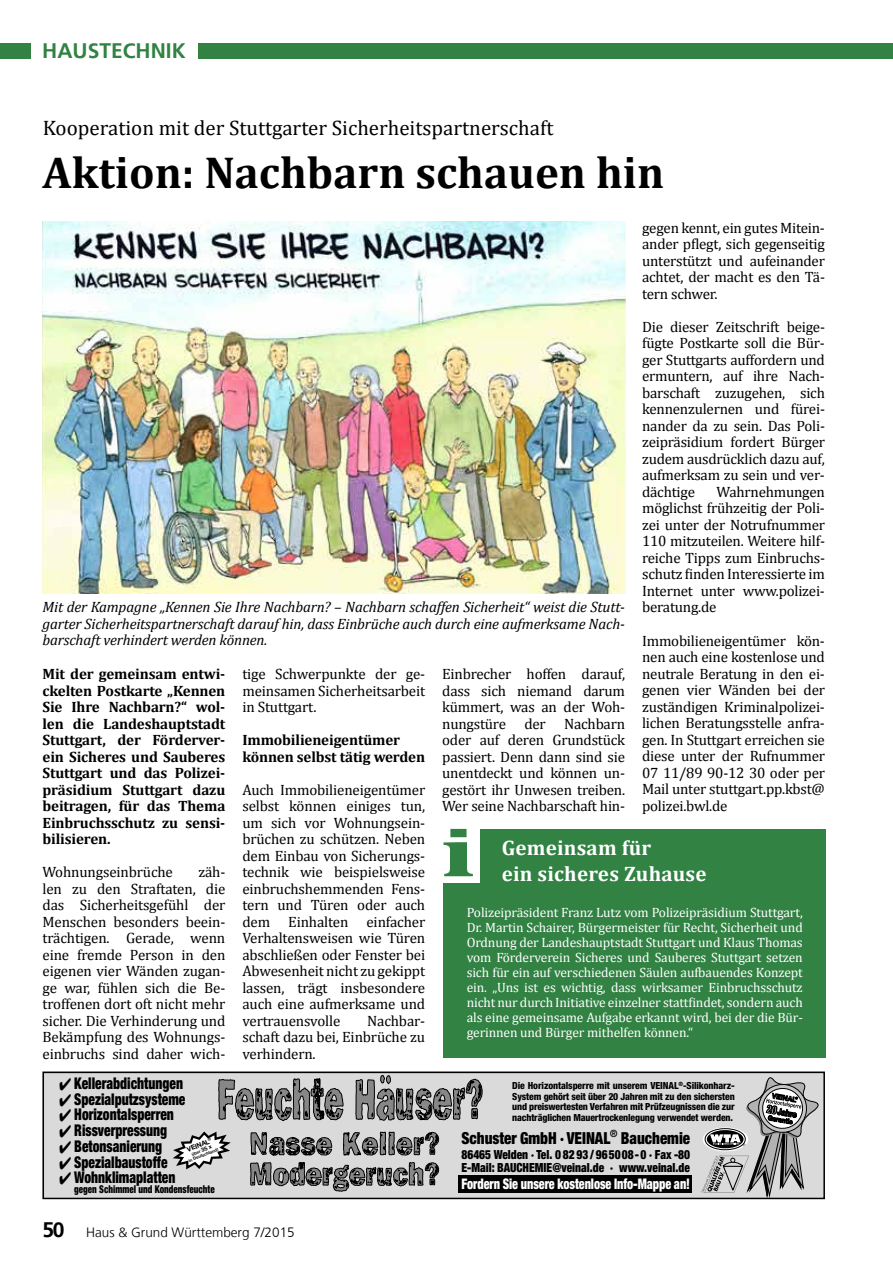
<style>
.page{position:relative;width:893px;height:1263px;background:#fff}
.page>*{position:absolute;margin:0;border:0;box-sizing:border-box;transform-origin:0 0}
.t1{font:700 45px "Cambria";color:#000}
.t2{font:21px "Cambria";color:#000}
.t3{font:700 21px/25.5px "Cambria";letter-spacing:.01em;color:#fff}
.t4{font:700 21px "Frutiger LT";color:#318243}
.t5{font:900 condensed 16.65px "Helvetica Neue";color:#000;scale:.91 1}
.t6{font:900 condensed 16.2px "Helvetica Neue";color:#000;scale:.83 1}
.t7{font:15px/16.5px "Cambria";letter-spacing:-.015em;color:#000;text-align:justify}
.t8{font:700 15px/16.5px "Cambria";letter-spacing:-.01em;color:#000;text-align:justify}
.t9{font:italic 15px/16.5px "Cambria";letter-spacing:-.01em;color:#000;text-align:justify}
.t10{font:900 condensed 14.55px "Helvetica Neue";letter-spacing:-.005em;color:#fff;scale:.83 1}
.t11{font:13.5px/15px "Cambria";letter-spacing:-.01em;color:#fff;text-align:justify}
.t12{font:300 13.5px "Frutiger LT";color:#000}
.t13{font:900 condensed 12.6px/12.8px "Helvetica Neue";color:#000;scale:.91 1}
.t14{font:900 condensed 10.8px "Helvetica Neue";color:#000;scale:.83 1}
.t15{font:800 condensed 9.75px/10.5px "Helvetica Neue";letter-spacing:-.015em;color:#000;text-align:justify}
.t16{font:700 6.6px "Helvetica Neue";color:#000}
.t17{font:700 4.2px/4.7px "Helvetica Neue";color:#000;text-align:center}
.s1{font-size:5.7px}
.s2{font-weight:700;font-size:21px}
</style>
<div class="page">
<div style="left:0;top:43px;width:893px;height:16px;background:#318243"></div>
<div style="left:31px;top:28px;width:166px;height:48px;background:#fff"></div>
<div style="left:43px;top:1071px;width:782px;height:128px;background:#dadada"></div>
<div style="left:43px;top:1071px;width:782px;height:128px;border:2px solid #000"></div>
<svg style="left:250px;top:1162px;width:189px;height:30px"></svg>
<svg style="left:250px;top:1132px;width:82px;height:24px"></svg>
<svg style="left:343px;top:1131px;width:96px;height:25px"></svg>
<svg style="left:218px;top:1078px;width:126px;height:43px"></svg>
<svg style="left:355px;top:1075px;width:128px;height:46px"></svg>
<svg style="left:173px;top:1131px;width:58px;height:38px"></svg>
<svg style="left:701px;top:1077px;width:119px;height:121px"></svg>
<div style="left:458px;top:1175px;width:234px;height:18px;background:#000"></div>
<div style="left:443px;top:829px;width:382px;height:229px;background:#318243"></div>
<div style="left:435px;top:825px;width:45px;height:58px;background:#fff"></div>
<svg style="left:443px;top:829px;width:30px;height:47px"></svg>
<img style="left:43px;top:221px;width:582px;height:372px">
<h2 class="t4" style="left:42px;top:39px;width:145px">HAUSTECHNIK</h2>
<h2 class="t2" style="left:43px;top:115px;width:512px">Kooperation mit der Stuttgarter Sicherheitspartnerschaft</h2>
<h1 class="t1" style="left:43px;top:141px;width:623px">Aktion: Nachbarn schauen hin</h1>
<p class="t7" style="left:642px;top:219px;width:184px">gegen kennt, ein gutes Mitein&shy;ander pflegt, sich gegenseitig unterstützt und aufeinander achtet, der macht es den Tä&shy;tern schwer.</p>
<p class="t7" style="left:642px;top:318px;width:184px">Die dieser Zeitschrift beige&shy;fügte Postkarte soll die Bür&shy;ger Stuttgarts auffordern und ermuntern, auf ihre Nach&shy;barschaft zuzugehen, sich kennenzulernen und fürei&shy;nander da zu sein. Das Poli&shy;zeipräsidium fordert Bürger zudem ausdrücklich dazu auf, aufmerksam zu sein und ver&shy;dächtige</p>
<p class="t7" style="left:642px;top:483px;width:184px;text-indent:74px">Wahrnehmungen möglichst frühzeitig der Poli&shy;zei unter der Notrufnummer 110 mitzuteilen. Weitere hilf&shy;reiche Tipps zum Einbruchs&shy;schutz finden Interessierte im Internet unter www.polizei&shy;beratung.de</p>
<p class="t7" style="left:642px;top:632px;width:184px">Immobilieneigentümer kön&shy;nen auch eine kostenlose und neutrale Beratung in den ei&shy;genen vier Wänden bei der zuständigen Kriminalpolizei&shy;lichen Beratungsstelle anfra&shy;gen. In Stuttgart erreichen sie diese unter der Rufnummer 07 11/89 90-12 30 oder per Mail unter stuttgart.pp.kbst@ polizei.bwl.de</p>
<p class="t9" style="left:43px;top:598px;width:584px">Mit der Kampagne „Kennen Sie Ihre Nachbarn? – Nachbarn schaffen Sicherheit“ weist die Stutt&shy;garter Sicherheitspartnerschaft darauf hin, dass Einbrüche auch durch eine aufmerksame Nach&shy;barschaft verhindert werden können.</p>
<p class="t7" style="left:442px;top:666px;width:184px">Einbrecher hoffen darauf, dass sich niemand darum kümmert, was an der Woh&shy;nungstüre der Nachbarn oder auf deren Grundstück passiert. Denn dann sind sie unentdeckt und können un&shy;gestört ihr Unwesen treiben.<br>Wer seine Nachbarschaft hin-</p>
<p class="t8" style="left:43px;top:665px;width:184px">Mit der gemeinsam entwi&shy;ckelten Postkarte „Kennen Sie Ihre Nachbarn?“ wol&shy;len die Landeshauptstadt Stuttgart, der Förderver&shy;ein Sicheres und Sauberes Stuttgart und das Polizei&shy;präsidium Stuttgart dazu beitragen, für das Thema Einbruchsschutz zu sensi&shy;bilisieren.</p>
<p class="t7" style="left:43px;top:864px;width:132px">Wohnungseinbrüche</p>
<p class="t7" style="left:242px;top:666px;width:184px">tige Schwerpunkte der ge&shy;meinsamen Sicherheitsarbeit in Stuttgart.</p>
<p class="t8" style="left:242px;top:731px;width:184px">Immobilieneigentümer können selbst tätig werden</p>
<p class="t7" style="left:242px;top:781px;width:184px">Auch Immobilieneigentümer selbst können einiges tun, um sich vor Wohnungsein&shy;brüchen zu schützen. Neben dem Einbau von Sicherungs&shy;technik wie beispielsweise einbruchshemmenden Fens&shy;tern und Türen oder auch dem Einhalten einfacher Verhaltensweisen wie Türen abschließen oder Fenster bei Abwesenheit nicht zu gekippt lassen, trägt insbesondere auch eine aufmerksame und vertrauensvolle</p>
<h2 class="t3" style="left:502px;top:835px;width:206px">Gemeinsam für<br>ein sicheres Zuhause</h2>
<p class="t11" style="left:467px;top:905px;width:338px">Polizeipräsident Franz Lutz vom Polizeipräsidium Stuttgart, Dr. Martin Schairer, Bürgermeister für Recht, Sicherheit und Ordnung der Landeshauptstadt Stuttgart und Klaus Thomas vom Förderverein Sicheres und Sauberes Stuttgart setzen sich für ein auf verschiedenen Säulen aufbauendes Konzept ein. „Uns ist es wichtig, dass wirksamer Einbruchsschutz nicht nur durch Initiative einzelner stattfindet, sondern auch als eine gemeinsame Aufgabe erkannt wird, bei der die Bür&shy;gerinnen und Bürger mithelfen können.“</p>
<p class="t7" style="left:43px;top:864px;width:184px;text-indent:156px">zäh&shy;len zu den Straftaten, die das Sicherheitsgefühl der Menschen besonders beein&shy;trächtigen. Gerade, wenn eine fremde Person in den eigenen vier Wänden zugan&shy;ge war, fühlen sich die Be&shy;troffenen dort oft nicht mehr sicher. Die Verhinderung und Bekämpfung des Wohnungs&shy;einbruchs sind daher wich-</p>
<p class="t7" style="left:242px;top:1012px;width:184px;text-indent:125px">Nachbar&shy;schaft dazu bei, Einbrüche zu verhindern.</p>
<p class="t6" style="left:59px;top:1073px;width:150px">✔ Kellerabdichtungen</p>
<p class="t6" style="left:59px;top:1089px;width:153px">✔ Spezialputzsysteme</p>
<p class="t6" style="left:59px;top:1104px;width:140px">✔ Horizontalsperren</p>
<p class="t6" style="left:59px;top:1120px;width:131px">✔ Rissverpressung</p>
<p class="t6" style="left:59px;top:1136px;width:125px">✔ Betonsanierung</p>
<p class="t6" style="left:59px;top:1152px;width:132px">✔ Spezialbaustoffe</p>
<p class="t6" style="left:59px;top:1167px;width:141px">✔ Wohnklimaplatten</p>
<p class="t14" style="left:74px;top:1182px;width:171px">gegen Schimmel und Kondensfeuchte</p>
<p class="t16" style="left:186px;top:1146px;width:28px;rotate:-21deg">VEIN AL<sup>®</sup></p>
<p class="t17" style="left:186px;top:1154px;width:33px;rotate:-21deg">über <span class="s1">35 x<br></span>in Deutschland!</p>
<p class="t12" style="left:43px;top:1225px;width:254px"><span class="s2">50</span> Haus &amp; Grund Württemberg 7/2015</p>
<p class="t15" style="left:512px;top:1080px;width:224px">Die Horizontalsperre mit unserem VEINAL<sup>®</sup>- Silikonharz-System gehört seit über 20 Jahren mit zu den sichersten und preiswertesten Verfahren mit Prüfzeugnissen die zur nachträg lichen Mauertrocken legung verwendet werden.</p>
<p class="t5" style="left:461px;top:1128px;width:253px">Schuster GmbH · VEINAL<sup>®</sup> Bauchemie</p>
<p class="t13" style="left:461px;top:1148px;width:253px">86465 Welden · Tel. 0 82 93 /965008-0 · Fax -80<br>E-Mail: BAUCHEMIE@veinal.de · www.veinal.de</p>
<p class="t10" style="left:461px;top:1175px;width:277px">Fordern Sie unsere kostenlose Info-Mappe an!</p>
</div>
